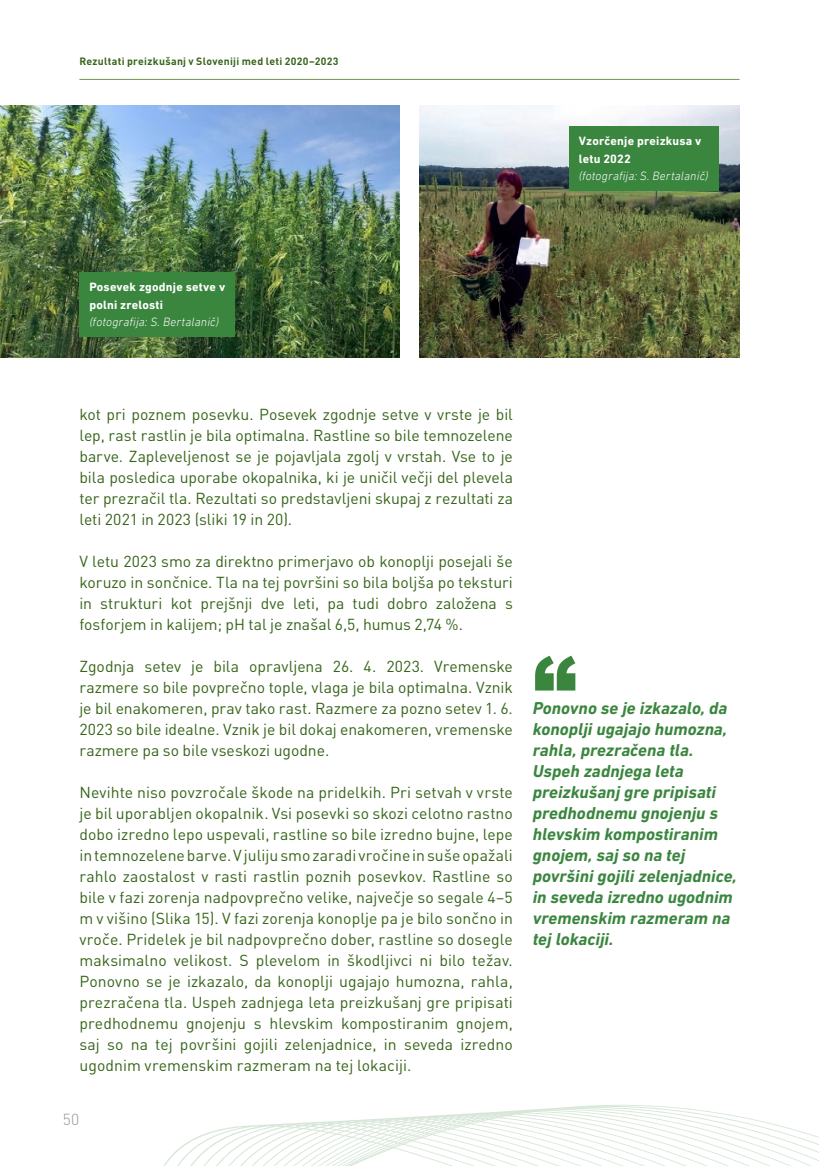
<style>
.page{position:relative;width:819px;height:1166px;background:#fff}
.page>*{position:absolute;margin:0;border:0;box-sizing:border-box;transform-origin:0 0}
.t1{font:900 87.5px "Arial";color:#3b863f}
.t2{font:italic 700 17.5px/21px "DIN Next LT Pro";letter-spacing:.005em;color:#3b863f}
.t3{font:15.75px/21px "DIN Pro";color:#366419;text-align:justify}
.t4{font:300 15.75px "DIN Pro";color:#939598}
.t5{font:700 12.25px/17.5px "DIN Next LT Pro";letter-spacing:.015em;color:#fff}
.t6{font:italic 300 12.25px "DIN Next LT Pro";letter-spacing:.01em;color:#fff}
.t7{font:700 10.5px "DIN Pro";letter-spacing:.03em;color:#366419}
</style>
<div class="page">
<svg style="left:164px;top:1105px;width:655px;height:61px"></svg>
<img style="left:0;top:105px;width:399px;height:252px">
<img style="left:419px;top:105px;width:320px;height:252px">
<div style="left:79px;top:272px;width:156px;height:64px;background:#3b863f"></div>
<div style="left:569px;top:126px;width:149px;height:64px;background:#3b863f"></div>
<hr style="left:79px;top:79px;width:660px;height:1px;background:#6b934e">
<p class="t7" style="left:79px;top:54px;width:261px">Rezultati preizkušanj v Sloveniji med leti 2020–2023</p>
<p class="t5" style="left:579px;top:132px;width:124px">Vzorčenje preizkusa v letu 2022</p>
<p class="t6" style="left:579px;top:169px;width:131px">(fotografija: S. Bertalanič)</p>
<p class="t5" style="left:89px;top:278px;width:137px">Posevek zgodnje setve v polni zrelosti</p>
<p class="t6" style="left:89px;top:315px;width:131px">(fotografija: S. Bertalanič)</p>
<p class="t3" style="left:79px;top:403px;width:435px">kot pri poznem posevku. Posevek zgodnje setve v vrste je bil lep, rast rastlin je bila optimalna. Rastline so bile temnozelene barve. Zapleveljenost se je pojavljala zgolj v vrstah. Vse to je bila posledica uporabe okopalnika, ki je uničil večji del plevela ter prezračil tla. Rezultati so predstavljeni skupaj z rezultati za leti 2021 in 2023 (sliki 19 in 20).</p>
<p class="t3" style="left:79px;top:550px;width:435px">V letu 2023 smo za direktno primerjavo ob konoplji posejali še koruzo in sončnice. Tla na tej površini so bila boljša po teksturi in strukturi kot prejšnji dve leti, pa tudi dobro založena s fosforjem in kalijem; pH tal je znašal 6,5, humus 2,74 %.</p>
<p class="t3" style="left:79px;top:655px;width:435px">Zgodnja setev je bila opravljena 26. 4. 2023. Vremenske razmere so bile povprečno tople, vlaga je bila optimalna. Vznik je bil enakomeren, prav tako rast. Razmere za pozno setev 1. 6.<br>2023 so bile idealne. Vznik je bil dokaj enakomeren, vremenske razmere pa so bile vseskozi ugodne.</p>
<p class="t3" style="left:79px;top:781px;width:435px">Nevihte niso povzročale škode na pridelkih. Pri setvah v vrste je bil uporabljen okopalnik. Vsi posevki so skozi celotno rastno dobo izredno lepo uspevali, rastline so bile izredno bujne, lepe in temnozelene barve. V juliju smo zaradi vročine in suše opažali rahlo zaostalost v rasti rastlin poznih posevkov. Rastline so bile v fazi zorenja nadpovprečno velike, največje so segale 4–5 m v višino (Slika 15). V fazi zorenja konoplje pa je bilo sončno in vroče. Pridelek je bil nadpovprečno dober, rastline so dosegle maksimalno velikost. S plevelom in škodljivci ni bilo težav.<br>Ponovno se je izkazalo, da konoplji ugajajo humozna, rahla, prezračena tla. Uspeh zadnjega leta preizkušanj gre pripisati predhodnemu gnojenju s hlevskim kompostiranim gnojem, saj so na tej površini gojili zelenjadnice, in seveda izredno ugodnim vremenskim razmeram na tej lokaciji.</p>
<p class="t4" style="left:63px;top:1109px;width:18px">50</p>
<p class="t1" style="left:532px;top:624px;width:45px">“</p>
<p class="t2" style="left:532px;top:697px;width:205px">Ponovno se je izkazalo, da konoplji ugajajo humozna, rahla, prezračena tla.<br>Uspeh zadnjega leta preizkušanj gre pripisati predhodnemu gnojenju s hlevskim kompostiranim gnojem, saj so na tej površini gojili zelenjadnice, in seveda izredno ugodnim vremenskim razmeram na tej lokaciji.</p>
</div>
